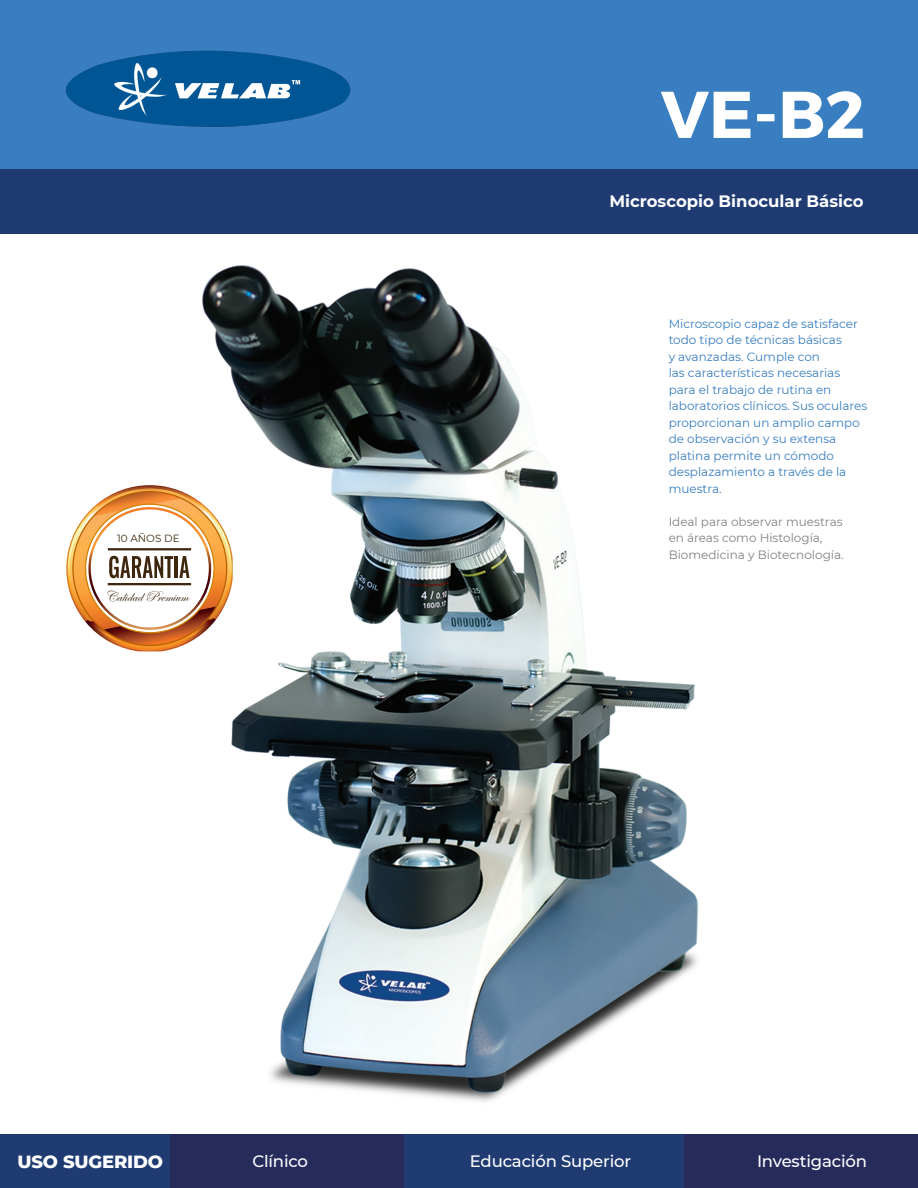
<style>
.page{position:relative;width:918px;height:1188px;background:#fff}
.page>*{position:absolute;margin:0;border:0;box-sizing:border-box;transform-origin:0 0}
.t1{font:800 18px "Montserrat";letter-spacing:-.01em;color:#fff}
.t2{font:500 16.5px "Montserrat";letter-spacing:-.01em;color:#fff}
.t3{font:700 16.5px "Montserrat";color:#fff}
.t4{font:15px "Edwardian Script ITC";color:#3d260d}
.t5{font:12px/16.5px "Montserrat";color:#397ec1}
.t6{font:12px/16.5px "Montserrat";color:#808285}
.t7{font:10.35px "Montserrat";color:#3d260d}
</style>
<div class="page">
<div style="left:0;top:0;width:917px;height:169px;background:#397ec1"></div>
<div style="left:0;top:169px;width:917px;height:65px;background:#1f3b72"></div>
<img style="left:65px;top:50px;width:286px;height:77px">
<svg style="left:661px;top:91px;width:202px;height:47px"></svg>
<img style="left:66px;top:485px;width:136px;height:167px">
<div style="left:0;top:1134px;width:918px;height:54px;background:#1f3b72"></div>
<div style="left:170px;top:1135px;width:234px;height:53px;background:#272b5c"></div>
<div style="left:684px;top:1135px;width:234px;height:53px;background:#272b5c"></div>
<img style="left:202px;top:266px;width:497px;height:836px">
<p class="t7" style="left:117px;top:532px;width:64px">10 AÑOS DE</p>
<p class="t4" style="left:105px;top:588px;width:85px">Calidad Premium</p>
<p class="t3" style="left:609px;top:189px;width:256px">Microscopio Binocular Básico</p>
<p class="t5" style="left:669px;top:315px;width:200px">Microscopio capaz de satisfacer todo tipo de técnicas básicas<br>y avanzadas. Cumple con<br>las características necesarias para el trabajo de rutina en laboratorios clínicos. Sus oculares proporcionan un amplio campo de observación y su extensa platina permite un cómodo desplazamiento a través de la muestra.</p>
<p class="t6" style="left:669px;top:513px;width:177px">Ideal para observar muestras en áreas como Histología,<br>Biomedicina y Biotecnología.</p>
<p class="t1" style="left:18px;top:1149px;width:147px">USO SUGERIDO</p>
<p class="t2" style="left:252px;top:1150px;width:57px">Clínico</p>
<p class="t2" style="left:470px;top:1150px;width:163px">Educación Superior</p>
<p class="t2" style="left:757px;top:1150px;width:112px">Investigación</p>
</div>
